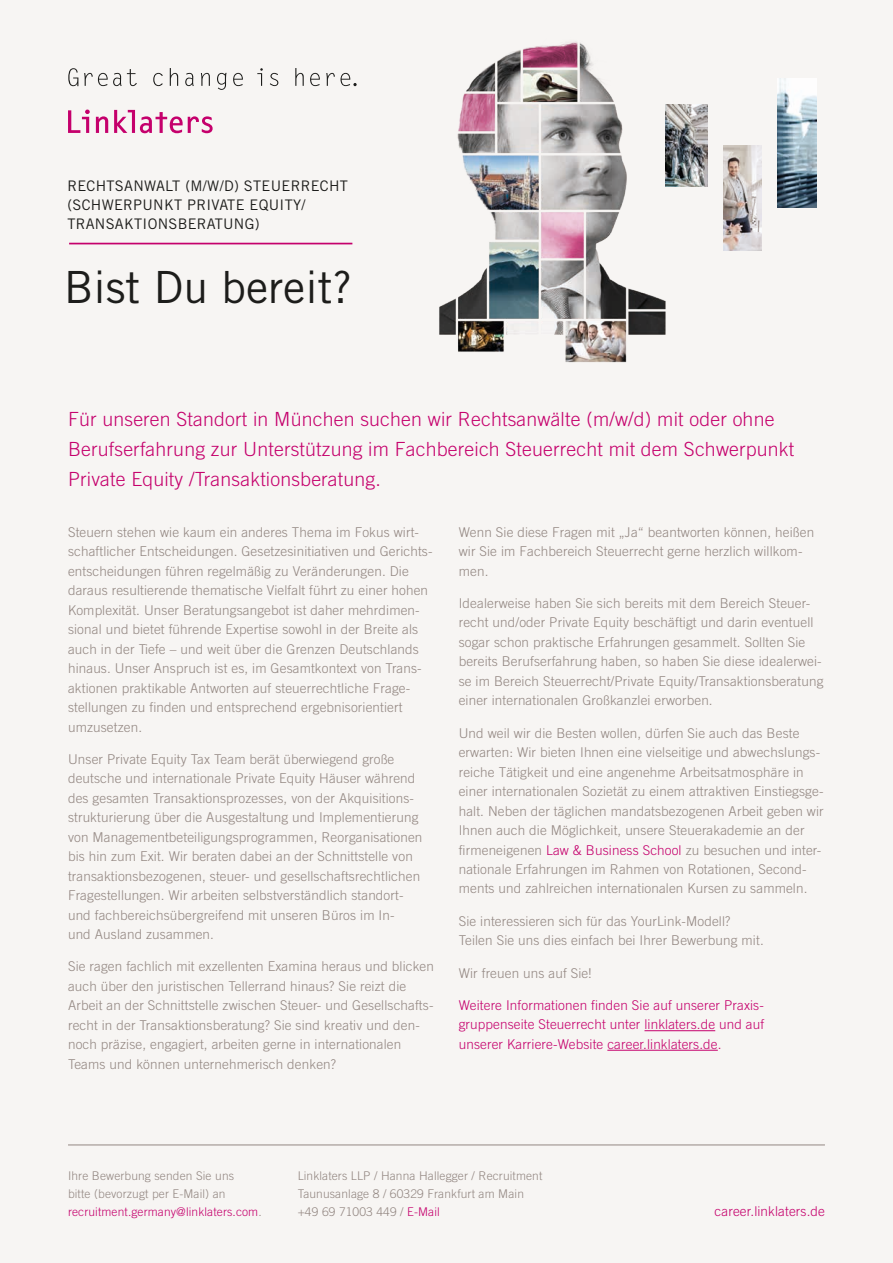
<style>
.page{position:relative;width:893px;height:1263px;background:#f7f5f3}
.page>*{position:absolute;margin:0;border:0;box-sizing:border-box;transform-origin:0 0}
.t1{font:44.4px "Trade Gothic";color:#1d1d1b}
.t2{font:300 19.5px/30px "Trade Gothic";letter-spacing:.01em;color:#c5006c}
.t3{font:14.55px/18.9px "Trade Gothic";letter-spacing:.02em;color:#1d1d1b}
.t4{font:300 13.5px/19.5px "Trade Gothic";letter-spacing:.01em;color:#938782}
.t5{font:300 13.5px/19.5px "Trade Gothic";letter-spacing:.01em;color:#c5006c;text-align:justify}
.t6{font:300 12px/18px "Trade Gothic";letter-spacing:.01em;color:#938782}
.s1{color:#c5006c}
</style>
<div class="page">
<svg style="left:68px;top:110px;width:22px;height:23px"></svg>
<svg style="left:96px;top:116px;width:12px;height:17px"></svg>
<svg style="left:114px;top:110px;width:99px;height:23px"></svg>
<svg style="left:68px;top:68px;width:289px;height:22px"></svg>
<img style="left:439px;top:41px;width:340px;height:322px">
<hr style="left:68px;top:1145px;width:757px;height:1px;background:#938782">
<hr style="left:69px;top:243px;width:283px;height:1px;background:#c5006c">
<hr style="left:644px;top:1030px;width:71px;height:1px;background:#c5006c">
<hr style="left:607px;top:1050px;width:111px;height:1px;background:#c5006c">
<img style="left:777px;top:79px;width:39px;height:128px">
<img style="left:723px;top:146px;width:38px;height:104px">
<img style="left:666px;top:105px;width:42px;height:82px">
<p class="t3" style="left:67px;top:176px;width:282px">RECHTSANWALT (M/W/D) STEUERRECHT (SCHWERPUNKT PRIVATE EQUITY/<br>TRANSAKTIONSBERATUNG)</p>
<h1 class="t1" style="left:64px;top:260px;width:290px">Bist Du bereit?</h1>
<h2 class="t2" style="left:68px;top:403px;width:728px">Für unseren Standort in München suchen wir Rechtsanwälte (m/w/d) mit oder ohne<br>Berufserfahrung zur Unterstützung im Fachbereich Steuerrecht mit dem Schwerpunkt<br>Private Equity /Transaktionsberatung.</h2>
<p class="t4" style="left:68px;top:522px;width:366px">Steuern stehen wie kaum ein anderes Thema im Fokus wirt&shy;schaftlicher Entscheidungen. Gesetzesinitiativen und Gerichts&shy;entscheidungen führen regelmäßig zu Veränderungen. Die daraus resultierende thematische Vielfalt führt zu einer hohen Komplexität. Unser Beratungsangebot ist daher mehrdimen&shy;sional und bietet führende Expertise sowohl in der Breite als auch in der Tiefe – und weit über die Grenzen Deutschlands hinaus. Unser Anspruch ist es, im Gesamtkontext von Trans&shy;aktionen praktikable Antworten auf steuerrechtliche Frage&shy;stellungen zu finden und entsprechend ergebnisorientiert umzusetzen.</p>
<p class="t4" style="left:68px;top:749px;width:356px">Unser Private Equity Tax Team berät überwiegend große deutsche und internationale Private Equity Häuser während des gesamten Transaktionsprozesses, von der Akquisitions&shy;strukturierung über die Ausgestaltung und Implementierung von Managementbeteiligungsprogrammen, Reorganisationen bis hin zum Exit. Wir beraten dabei an der Schnittstelle von transaktionsbezogenen, steuer- und gesellschaftsrechtlichen Fragestellungen. Wir arbeiten selbstverständlich standort&shy;und fachbereichsübergreifend mit unseren Büros im In-<br>und Ausland zusammen.</p>
<p class="t4" style="left:68px;top:957px;width:367px">Sie ragen fachlich mit exzellenten Examina heraus und blicken auch über den juristischen Tellerrand hinaus? Sie reizt die Arbeit an der Schnittstelle zwischen Steuer- und Gesellschafts&shy;recht in der Transaktionsberatung? Sie sind kreativ und den&shy;noch präzise, engagiert, arbeiten gerne in internationalen Teams und können unternehmerisch denken?</p>
<p class="t4" style="left:459px;top:522px;width:357px">Wenn Sie diese Fragen mit „Ja“ beantworten können, heißen wir Sie im Fachbereich Steuerrecht gerne herzlich willkom&shy;men.</p>
<p class="t4" style="left:459px;top:593px;width:366px">Idealerweise haben Sie sich bereits mit dem Bereich Steuer&shy;recht und/oder Private Equity beschäftigt und darin eventuell sogar schon praktische Erfahrungen gesammelt. Sollten Sie bereits Berufserfahrung haben, so haben Sie diese idealerwei&shy;se im Bereich Steuerrecht/Private Equity/Transaktionsberatung einer internationalen Großkanzlei erworben.</p>
<p class="t4" style="left:459px;top:723px;width:366px">Und weil wir die Besten wollen, dürfen Sie auch das Beste erwarten: Wir bieten Ihnen eine vielseitige und abwechslungs&shy;reiche Tätigkeit und eine angenehme Arbeitsatmosphäre in einer internationalen Sozietät zu einem attraktiven Einstiegsge&shy;halt. Neben der täglichen mandatsbezogenen Arbeit geben wir Ihnen auch die Möglichkeit, unsere Steuerakademie an der firmeneigenen <span class="s1">Law &amp; Business School</span> zu besuchen und inter&shy;nationale Erfahrungen im Rahmen von Rotationen, Second&shy;ments und zahlreichen internationalen Kursen zu sammeln.</p>
<p class="t4" style="left:459px;top:911px;width:306px">Sie interessieren sich für das YourLink-Modell?<br>Teilen Sie uns dies einfach bei Ihrer Bewerbung mit.</p>
<p class="t4" style="left:459px;top:963px;width:134px">Wir freuen uns auf Sie!</p>
<p class="t5" style="left:459px;top:995px;width:307px">Weitere Informationen finden Sie auf unserer Praxis&shy;gruppenseite Steuerrecht unter linklaters.de und auf unserer Karriere-Website career.linklaters.de.</p>
<p class="t6" style="left:68px;top:1167px;width:195px">Ihre Bewerbung senden Sie uns<br>bitte (bevorzugt per E-Mail) an <span class="s1">recruitment.germany@linklaters.com</span>.</p>
<p class="t6" style="left:298px;top:1167px;width:246px">Linklaters LLP / Hanna Hallegger / Recruitment<br>Taunusanlage 8 / 60329 Frankfurt am Main +49 69 71003 449 / <span class="s1">E-Mail</span></p>
<p class="t5" style="left:715px;top:1201px;width:112px">career.linklaters.de</p>
</div>
